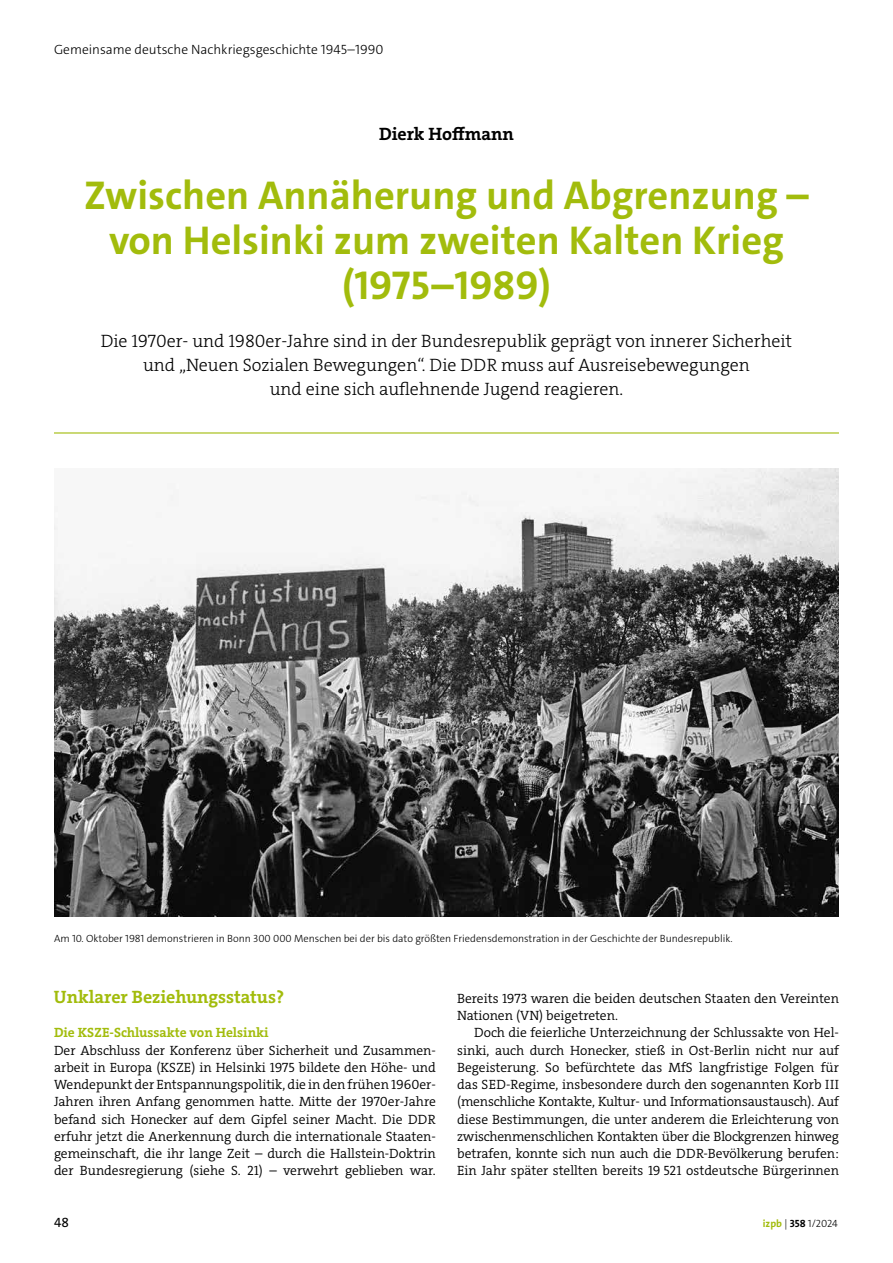
<style>
.page{position:relative;width:893px;height:1263px;background:#fff}
.page>*{position:absolute;margin:0;border:0;box-sizing:border-box;transform-origin:0 0}
.t1{font:700 40.5px/45px "The Sans E4 s";color:#a2bc0c;text-align:center}
.t2{font:300 18px/24px "The Serif";color:#000;text-align:center}
.t3{font:700 18px "The Serif";color:#a2bc0c}
.t4{font:700 18px "The Serif";color:#000}
.t5{font:300 13.5px/17.2px "The Serif";color:#000;text-align:justify}
.t6{font:300 13.5px "The Sans E4 s";color:#000}
.t7{font:700 13.5px "The Serif";color:#a2bc0c}
.t8{font:13.5px "The Sans E4 s";color:#000}
.t9{font:300 10.5px "The Sans E4 s";color:#000}
.s1{font-weight:700;color:#a2bc0c}
.s2{font-weight:700}
</style>
<div class="page">
<hr style="left:54px;top:432px;width:785px;height:1px;background:#a2bc0c">
<img style="left:54px;top:468px;width:785px;height:449px">
<p class="t6" style="left:54px;top:41px;width:331px">Gemeinsame deutsche Nachkriegsgeschichte 1945–1990</p>
<h2 class="t4" style="left:379px;top:123px;width:136px">Dierk Hoffmann</h2>
<h1 class="t1" style="left:84px;top:173px;width:726px">Zwischen Annäherung und Abgrenzung – von Helsinki zum zweiten Kalten Krieg (1975–1989)</h1>
<h2 class="t2" style="left:101px;top:329px;width:693px">Die 1970er- und 1980er-Jahre sind in der Bundesrepublik geprägt von innerer Sicherheit und „Neuen Sozialen Bewegungen“. Die DDR muss auf Ausreisebewegungen<br>und eine sich auflehnende Jugend reagieren.</h2>
<p class="t9" style="left:54px;top:931px;width:680px">Am 10. Oktober 1981 demonstrieren in Bonn 300 000 Menschen bei der bis dato größten Friedensdemonstration in der Geschichte der Bundesrepublik.</p>
<h2 class="t3" style="left:54px;top:985px;width:232px">Unklarer Beziehungsstatus?</h2>
<p class="t7" style="left:54px;top:1024px;width:216px">Die KSZE-Schlussakte von Helsinki</p>
<p class="t5" style="left:54px;top:1041px;width:383px">Der Abschluss der Konferenz über Sicherheit und Zusammen&shy;arbeit in Europa (KSZE) in Helsinki 1975 bildete den Höhe- und Wendepunkt der Entspannungspolitik, die in den frühen 1960er-Jahren ihren Anfang genommen hatte. Mitte der 1970er-Jahre befand sich Honecker auf dem Gipfel seiner Macht. Die DDR erfuhr jetzt die Anerkennung durch die internationale Staaten&shy;gemeinschaft, die ihr lange Zeit – durch die Hallstein-Doktrin der Bundesregierung (siehe S. 21) – verwehrt geblieben war.</p>
<p class="t8" style="left:54px;top:1214px;width:16px">48</p>
<p class="t5" style="left:457px;top:990px;width:383px">Bereits 1973 waren die beiden deutschen Staaten den Vereinten<br>Nationen (VN) beigetreten.</p>
<p class="t5" style="left:457px;top:1024px;width:383px;text-indent:17px">Doch die feierliche Unterzeichnung der Schlussakte von Hel&shy;sinki, auch durch Honecker, stieß in Ost-Berlin nicht nur auf Begeisterung. So befürchtete das MfS langfristige Folgen für das SED-Regime, insbesondere durch den sogenannten Korb III (menschliche Kontakte, Kultur- und Informationsaustausch). Auf diese Bestimmungen, die unter anderem die Erleichterung von zwischenmenschlichen Kontakten über die Blockgrenzen hinweg betrafen, konnte sich nun auch die DDR-Bevölkerung berufen:<br>Ein Jahr später stellten bereits 19 521 ostdeutsche Bürgerinnen</p>
<p class="t9" style="left:763px;top:1217px;width:77px"><span class="s1">izpb</span> | <span class="s2">358</span> 1/2024</p>
</div>
